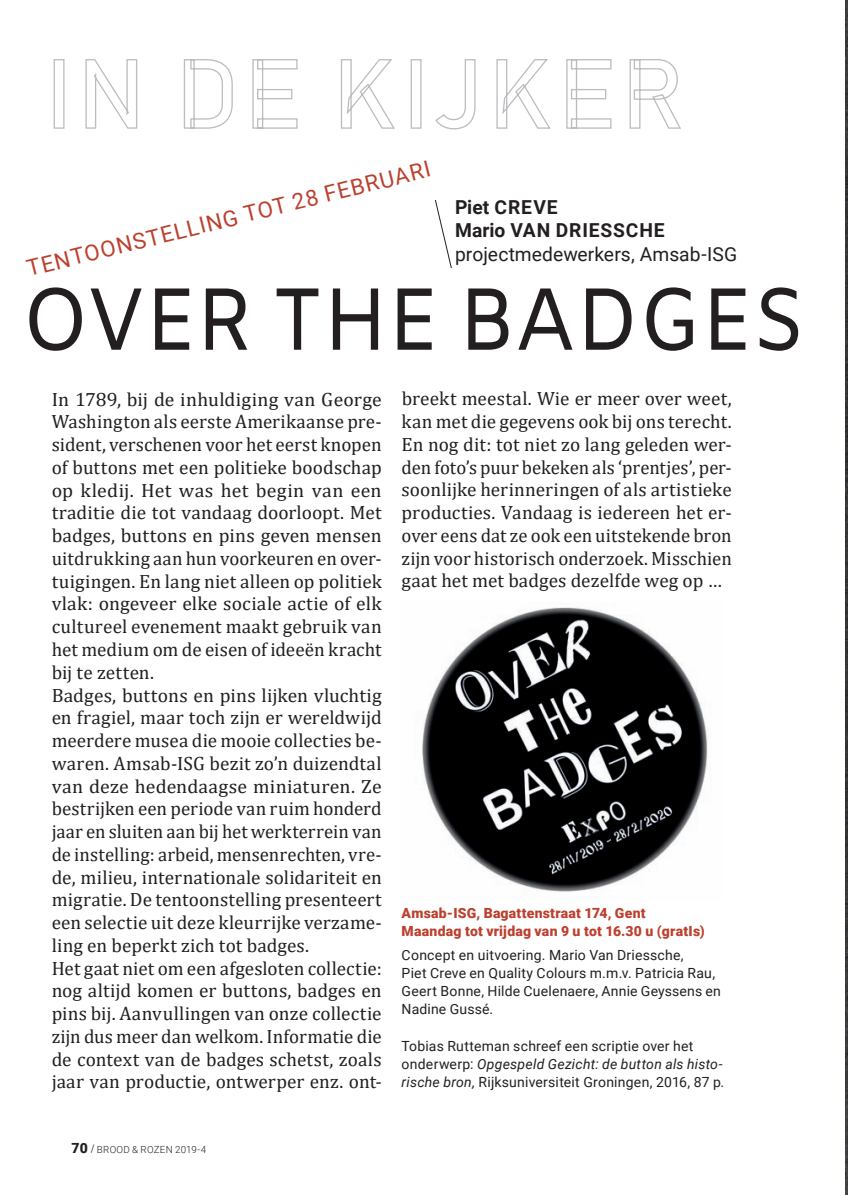
<style>
.page{position:relative;width:848px;height:1195px;background:#fff}
.page>*{position:absolute;margin:0;border:0;box-sizing:border-box;transform-origin:0 0}
.t1{font:88.02px "Amiko";letter-spacing:-.015em;color:#231f20;scale:.93 1}
.t2{font:22.4px "Roboto";color:#bc402e}
.t3{font:19.25px/22.8px "Cambria";letter-spacing:.005em;color:#231f20}
.t4{font:19.25px/23.1px "Roboto";letter-spacing:.005em;color:#231f20}
.t5{font:14px/18.2px "Roboto";letter-spacing:.015em;color:#231f20}
.t6{font:900 14px/18.2px "Roboto";letter-spacing:.015em;color:#bc402e}
.t7{font:300 9.8px "Roboto";letter-spacing:.025em;color:#231f20}
.s1{font-weight:700}
.s2{font-style:italic}
.s3{font-weight:900;font-size:14px}
.s4{font-family:"Zurich BT";font-weight:400;font-size:10.5px}
</style>
<div class="page">
<div style="left:54px;top:59px;width:10px;height:70px;border:1px solid #bcbdc0"></div>
<svg style="left:85px;top:59px;width:53px;height:70px"></svg>
<svg style="left:183px;top:59px;width:50px;height:70px"></svg>
<svg style="left:252px;top:59px;width:46px;height:70px"></svg>
<svg style="left:340px;top:59px;width:55px;height:70px"></svg>
<div style="left:410px;top:59px;width:11px;height:70px;border:1px solid #bcbdc0"></div>
<svg style="left:435px;top:59px;width:41px;height:71px"></svg>
<svg style="left:496px;top:59px;width:55px;height:70px"></svg>
<svg style="left:566px;top:59px;width:46px;height:70px"></svg>
<svg style="left:629px;top:59px;width:52px;height:70px"></svg>
<img style="left:422px;top:607px;width:287px;height:285px">
<svg style="left:435px;top:199px;width:17px;height:69px"></svg>
<img style="left:845px;top:3px;width:2px;height:1188px">
<svg style="left:845px;top:1191px;width:3px;height:4px"></svg>
<p class="t2" style="left:24px;top:253px;width:416px;rotate:-14deg">TENTOONSTELLING TOT 28 FEBRUARI</p>
<p class="t4" style="left:455px;top:195px;width:284px"><span class="s1">Piet CREVE<br>Mario VAN DRIESSCHE </span>projectmedewerkers, Amsab-ISG</p>
<p class="t1" style="left:21px;top:268px;width:844px">OVER THE BADGES</p>
<p class="t3" style="left:52px;top:388px;width:331px">In 1789, bij de inhuldiging van George Washington als eerste Amerikaanse pre&shy;sident, verschenen voor het eerst knopen of buttons met een politieke boodschap op kledij. Het was het begin van een traditie die tot vandaag doorloopt. Met badges, buttons en pins geven mensen uitdrukking aan hun voorkeuren en over&shy;tuigingen. En lang niet alleen op politiek vlak: ongeveer elke sociale actie of elk cultureel evenement maakt gebruik van het medium om de eisen of ideeën kracht bij te zetten.<br>Badges, buttons en pins lijken vluchtig en fragiel, maar toch zijn er wereldwijd meerdere musea die mooie collecties be&shy;waren. Amsab-ISG bezit zo’n duizendtal van deze hedendaagse miniaturen. Ze bestrijken een periode van ruim honderd jaar en sluiten aan bij het werkterrein van de instelling: arbeid, mensenrechten, vre&shy;de, milieu, internationale solidariteit en migratie. De tentoonstelling presenteert een selectie uit deze kleurrijke verzame&shy;ling en beperkt zich tot badges.<br>Het gaat niet om een afgesloten collectie: nog altijd komen er buttons, badges en pins bij. Aanvullingen van onze collectie zijn dus meer dan welkom. Informatie die de context van de badges schetst, zoals jaar van productie, ontwerper enz. ont-</p>
<p class="t3" style="left:401px;top:387px;width:331px;text-align:justify">breekt meestal. Wie er meer over weet, kan met die gegevens ook bij ons terecht.<br>En nog dit: tot niet zo lang geleden wer&shy;den foto’s puur bekeken als ‘prentjes’, per&shy;soonlijke herinneringen of als artistieke producties. Vandaag is iedereen het er&shy;over eens dat ze ook een uitstekende bron zijn voor historisch onderzoek. Misschien gaat het met badges dezelfde weg op …</p>
<p class="t6" style="left:401px;top:903px;width:304px">Amsab-ISG, Bagattenstraat 174, Gent<br>Maandag tot vrijdag van 9 u tot 16.30 u (gratIs)</p>
<p class="t5" style="left:401px;top:945px;width:321px">Concept en uitvoering. Mario Van Driessche,<br>Piet Creve en Quality Colours m.m.v. Patricia Rau, Geert Bonne, Hilde Cuelenaere, Annie Geyssens en Nadine Gussé.</p>
<p class="t5" style="left:401px;top:1036px;width:325px">Tobias Rutteman schreef een scriptie over het onderwerp: <span class="s2">Opgespeld Gezicht: de button als histo&shy;rische bron,</span> Rijksuniversiteit Groningen, 2016, 87 p<span class="s2">.</span></p>
<p class="t7" style="left:71px;top:1142px;width:136px"><span class="s3">70</span> <span class="s4">/</span> BROOD &amp; ROZEN 2019-4</p>
</div>
